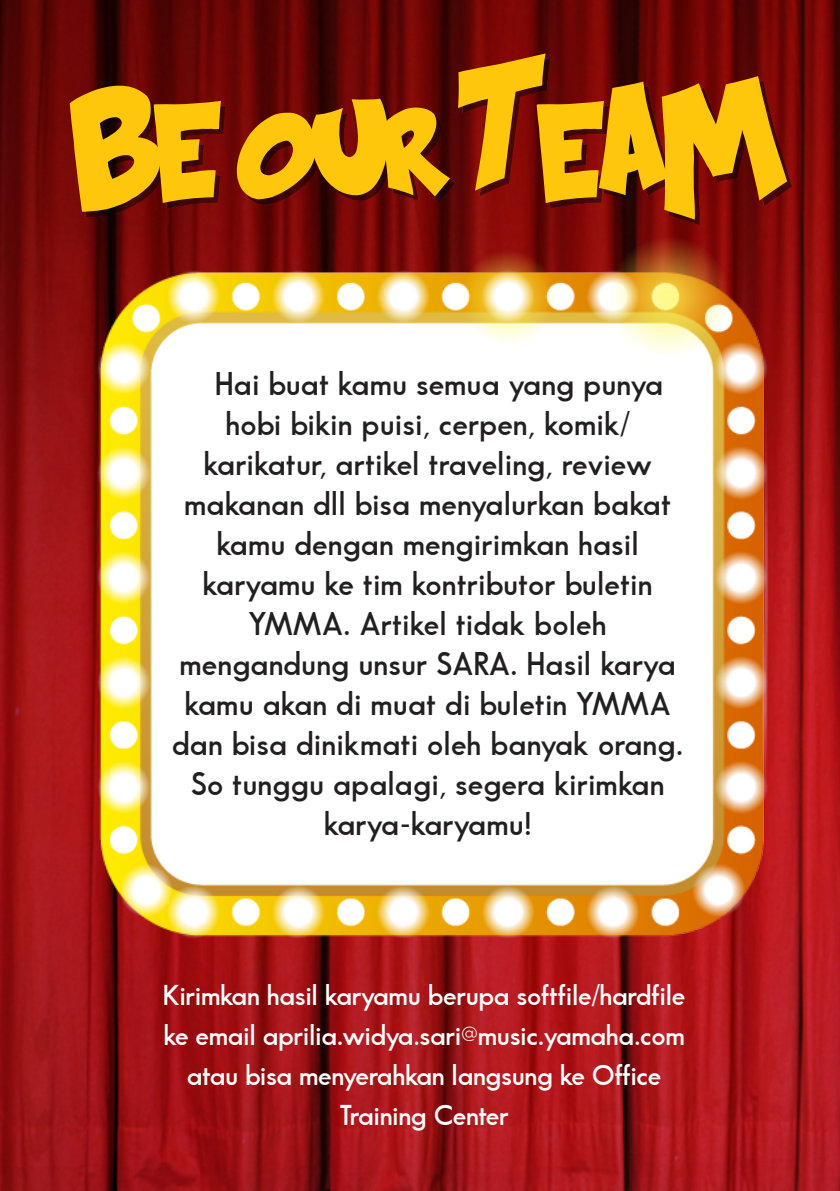
<style>
.page{position:relative;width:840px;height:1191px;background:#fff}
.page>*{position:absolute;margin:0;border:0;box-sizing:border-box;transform-origin:0 0}
.t1{font:900 80px "Kraash";letter-spacing:-.175em;color:#fec70c}
.t2{font:600 32px "Bougan S Si";color:#231f20}
.t3{font:600 28px/40px "Bougan S Si";letter-spacing:-.015em;color:#fbfdfe;text-align:center}
</style>
<div class="page">
<img style="left:0;top:0;width:839px;height:1191px">
<img style="left:97px;top:237px;width:671px;height:702px">
<img style="left:74px;top:58px;width:717px;height:166px">
<h1 class="t1" style="left:66px;top:123px;width:727px">Be Our Team</h1>
<p class="t2" style="left:215px;top:371px;width:449px">Hai buat kamu semua yang punya</p>
<p class="t2" style="left:225px;top:411px;width:406px">hobi bikin puisi, cerpen, komik/</p>
<p class="t2" style="left:203px;top:451px;width:449px">karikatur, artikel traveling, review</p>
<p class="t2" style="left:184px;top:491px;width:488px">makanan dll bisa menyalurkan bakat</p>
<p class="t2" style="left:216px;top:531px;width:424px">kamu dengan mengirimkan hasil</p>
<p class="t2" style="left:202px;top:571px;width:451px">karyamu ke tim kontributor buletin</p>
<p class="t2" style="left:248px;top:611px;width:359px">YMMA. Artikel tidak boleh</p>
<p class="t2" style="left:179px;top:651px;width:497px">mengandung unsur SARA. Hasil karya</p>
<p class="t2" style="left:184px;top:691px;width:487px">kamu akan di muat di buletin YMMA</p>
<p class="t2" style="left:172px;top:731px;width:512px">dan bisa dinikmati oleh banyak orang.</p>
<p class="t2" style="left:191px;top:771px;width:475px">So tunggu apalagi, segera kirimkan</p>
<p class="t2" style="left:323px;top:811px;width:209px">karya-karyamu!</p>
<p class="t3" style="left:163px;top:977px;width:523px">Kirimkan hasil karyamu berupa softfile/hardfile ke email aprilia.widya.sari@music.yamaha.com atau bisa menyerahkan langsung ke Office Training Center</p>
</div>
